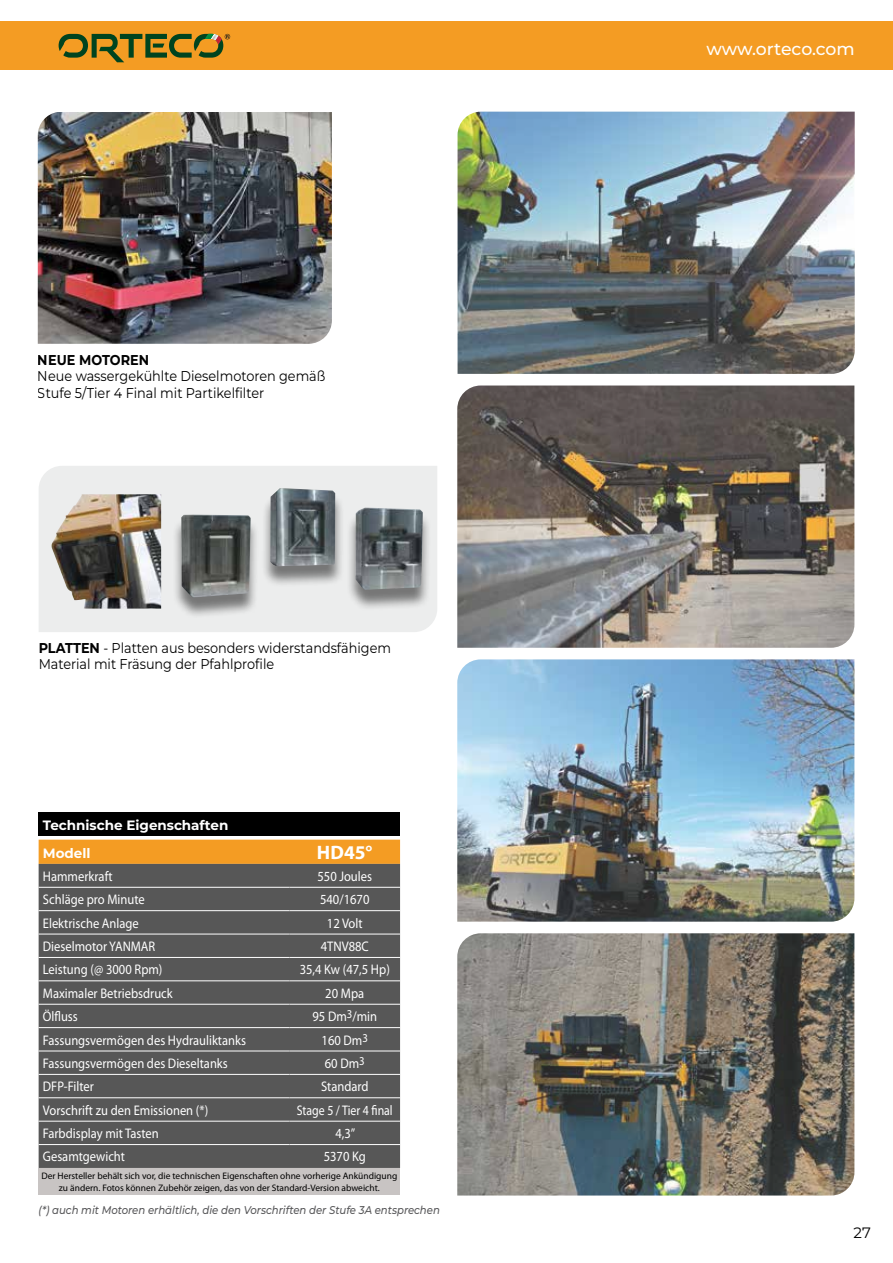
<style>
.page{position:relative;width:893px;height:1263px;background:#fff}
.page>*{position:absolute;margin:0;border:0;box-sizing:border-box;transform-origin:0 0}
.t1{font:700 19.5px "Myriad Pro";color:#fff}
.t2{font:500 17.25px "Montserrat";letter-spacing:-.01em;color:#fff}
.t3{font:15px "Montserrat";color:#000}
.t4{font:14.25px/16.5px "Montserrat";color:#000;scale:.9 1}
.t5{font:700 14.25px "Montserrat";color:#000;scale:.9 1}
.t6{font:13.95px "Myriad Pro";color:#fff;scale:.9 1}
.t7{font:13.95px "Myriad Pro";color:#fff;scale:.85 1}
.t8{font:700 13.5px/28.2px "Montserrat";color:#fff}
.t9{font:italic 500 11.25px "Montserrat";color:#58585a;scale:.9 1}
.t10{font:9.45px/11.2px "Myriad Pro";color:#000;text-align:center}
.s1{font-weight:700}
</style>
<div class="page">
<div style="left:39px;top:812px;width:361px;height:23px;background:#000"></div>
<div style="left:39px;top:840px;width:361px;height:24px;background:#f49c23"></div>
<div style="left:39px;top:864px;width:361px;height:304px;background:#575757"></div>
<div style="left:39px;top:1168px;width:361px;height:27px;background:#c8c4c3"></div>
<hr style="left:39px;top:910px;width:250px;height:1px;background:#fff">
<hr style="left:289px;top:910px;width:111px;height:1px;background:#fff">
<hr style="left:39px;top:934px;width:250px;height:1px;background:#fff">
<hr style="left:289px;top:934px;width:111px;height:1px;background:#fff">
<hr style="left:39px;top:957px;width:250px;height:1px;background:#fff">
<hr style="left:289px;top:957px;width:111px;height:1px;background:#fff">
<hr style="left:39px;top:980px;width:250px;height:1px;background:#fff">
<hr style="left:289px;top:980px;width:111px;height:1px;background:#fff">
<hr style="left:39px;top:1004px;width:250px;height:1px;background:#fff">
<hr style="left:289px;top:1004px;width:111px;height:1px;background:#fff">
<hr style="left:39px;top:1027px;width:250px;height:1px;background:#fff">
<hr style="left:289px;top:1027px;width:111px;height:1px;background:#fff">
<hr style="left:39px;top:1051px;width:250px;height:1px;background:#fff">
<hr style="left:289px;top:1051px;width:111px;height:1px;background:#fff">
<hr style="left:39px;top:1074px;width:250px;height:1px;background:#fff">
<hr style="left:289px;top:1074px;width:111px;height:1px;background:#fff">
<hr style="left:39px;top:1097px;width:250px;height:1px;background:#fff">
<hr style="left:289px;top:1097px;width:111px;height:1px;background:#fff">
<hr style="left:39px;top:1121px;width:250px;height:1px;background:#fff">
<hr style="left:289px;top:1121px;width:111px;height:1px;background:#fff">
<hr style="left:39px;top:1144px;width:250px;height:1px;background:#fff">
<hr style="left:289px;top:1144px;width:111px;height:1px;background:#fff">
<hr style="left:39px;top:887px;width:250px;height:1px;background:#fff">
<hr style="left:289px;top:887px;width:111px;height:1px;background:#fff">
<div style="left:39px;top:466px;width:398px;height:166px;background:#eceded"></div>
<img style="left:51px;top:494px;width:110px;height:115px">
<div style="left:172px;top:518px;width:87px;height:100px;background:#000;opacity:.5"></div>
<img style="left:181px;top:515px;width:70px;height:83px">
<div style="left:347px;top:511px;width:84px;height:100px;background:#000;opacity:.5"></div>
<img style="left:356px;top:508px;width:67px;height:82px">
<div style="left:261px;top:491px;width:83px;height:96px;background:#000;opacity:.5"></div>
<img style="left:270px;top:488px;width:65px;height:78px">
<img style="left:38px;top:112px;width:294px;height:232px">
<img style="left:457px;top:385px;width:397px;height:263px">
<img style="left:458px;top:112px;width:397px;height:262px">
<img style="left:457px;top:659px;width:397px;height:263px">
<img style="left:457px;top:933px;width:397px;height:262px">
<div style="left:0;top:21px;width:893px;height:49px;background:#f49c23"></div>
<svg style="left:59px;top:34px;width:171px;height:28px"></svg>
<p class="t5" style="left:38px;top:350px;width:125px">NEUE MOTOREN</p>
<p class="t4" style="left:38px;top:368px;width:321px">Neue wassergekühlte Dieselmotoren gemäß<br>Stufe 5/Tier 4 Final mit Partikelfilter</p>
<p class="t4" style="left:39px;top:639px;width:393px"><span class="s1">PLATTEN</span> - Platten aus besonders widerstandsfähigem<br>Material mit Fräsung der Pfahlprofile</p>
<p class="t8" style="left:43px;top:811px;width:187px">Technische Eigenschaften<br>Modell</p>
<h1 class="t1" style="left:317px;top:840px;width:57px">HD45°</h1>
<p class="t6" style="left:43px;top:867px;width:79px">Hammerkraft</p>
<p class="t6" style="left:317px;top:867px;width:62px">550 Joules</p>
<p class="t6" style="left:43px;top:891px;width:115px">Schläge pro Minute</p>
<p class="t6" style="left:320px;top:891px;width:56px">540/1670</p>
<p class="t6" style="left:43px;top:914px;width:108px">Elektrische Anlage</p>
<p class="t6" style="left:327px;top:914px;width:41px">12 Volt</p>
<p class="t6" style="left:43px;top:938px;width:126px">Dieselmotor YANMAR</p>
<p class="t6" style="left:321px;top:938px;width:55px">4TNV88C</p>
<p class="t6" style="left:43px;top:961px;width:134px">Leistung (@ 3000 Rpm)</p>
<p class="t6" style="left:300px;top:961px;width:102px">35,4 Kw (47,5 Hp)</p>
<p class="t6" style="left:43px;top:984px;width:146px">Maximaler Betriebsdruck</p>
<p class="t6" style="left:325px;top:984px;width:45px">20 Mpa</p>
<p class="t6" style="left:43px;top:1008px;width:40px">Ölfluss</p>
<p class="t6" style="left:312px;top:1008px;width:73px">95 Dm<sup>3</sup>/min</p>
<p class="t6" style="left:43px;top:1031px;width:227px">Fassungsvermögen des Hydrauliktanks</p>
<p class="t6" style="left:322px;top:1031px;width:53px">160 Dm<sup>3</sup></p>
<p class="t6" style="left:43px;top:1055px;width:207px">Fassungsvermögen des Dieseltanks</p>
<p class="t6" style="left:325px;top:1055px;width:46px">60 Dm<sup>3</sup></p>
<p class="t6" style="left:43px;top:1078px;width:58px">DFP-Filter</p>
<p class="t6" style="left:321px;top:1078px;width:54px">Standard</p>
<p class="t6" style="left:43px;top:1101px;width:185px">Vorschrift zu den Emissionen (*)</p>
<p class="t7" style="left:297px;top:1101px;width:114px">Stage 5 / Tier 4 final</p>
<p class="t6" style="left:43px;top:1125px;width:130px">Farbdisplay mit Tasten</p>
<p class="t6" style="left:335px;top:1125px;width:24px">4,3”</p>
<p class="t6" style="left:43px;top:1148px;width:93px">Gesamtgewicht</p>
<p class="t6" style="left:324px;top:1148px;width:48px">5370 Kg</p>
<p class="t10" style="left:41px;top:1170px;width:357px">Der Hersteller behält sich vor, die technischen Eigenschaften ohne vorherige Ankündigung zu ändern. Fotos können Zubehör zeigen, das von der Standard-Version abweicht.</p>
<p class="t9" style="left:39px;top:1203px;width:447px">(*) auch mit Motoren erhältlich, die den Vorschriften der Stufe 3A entsprechen</p>
<p class="t2" style="left:707px;top:37px;width:150px">www.orteco.com</p>
<p class="t3" style="left:853px;top:1222px;width:19px">27</p>
</div>
